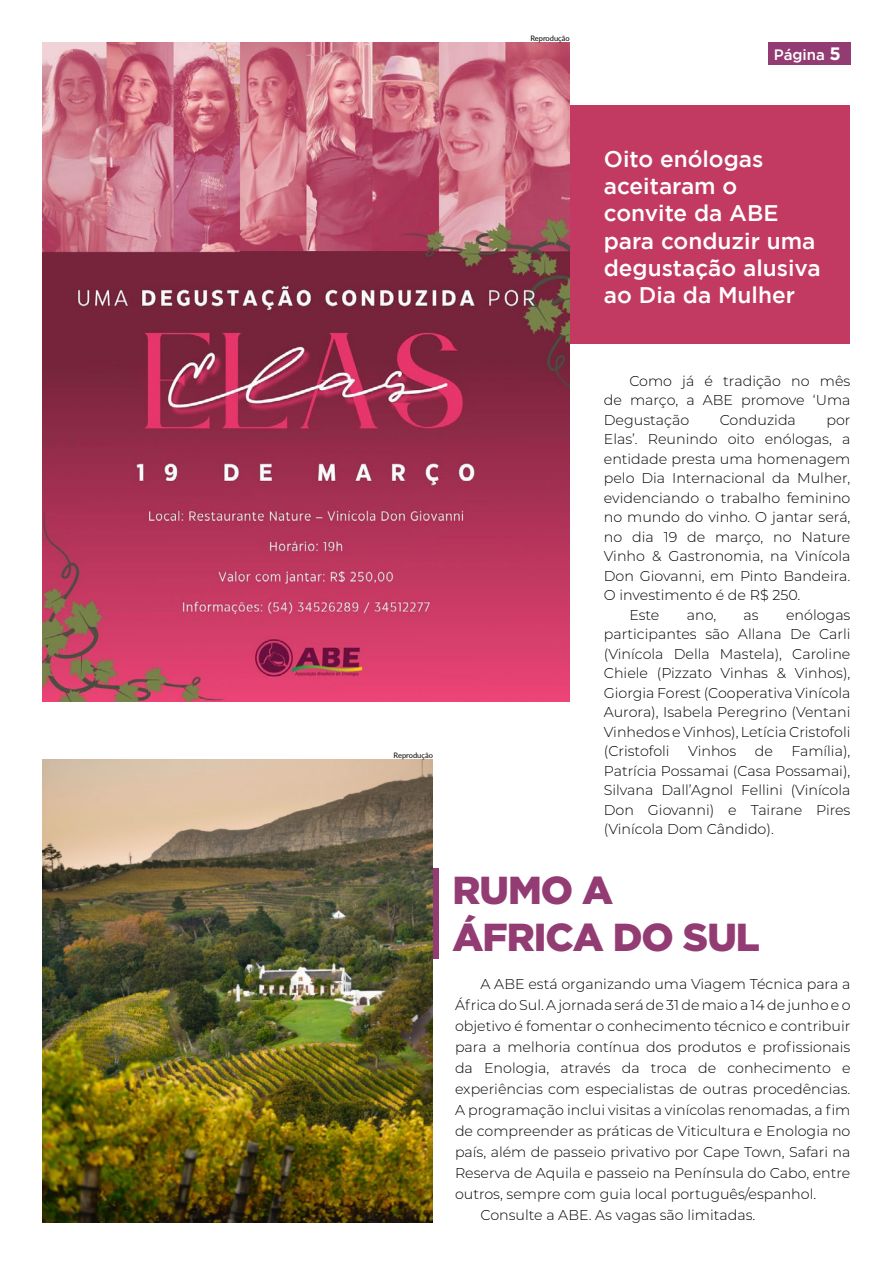
<style>
.page{position:relative;width:893px;height:1263px;background:#fff}
.page>*{position:absolute;margin:0;border:0;box-sizing:border-box;transform-origin:0 0}
.t1{font:900 39px/46.8px "Gotham";letter-spacing:-.025em;color:#933c74}
.t2{font:500 22.65px/27.2px "Gotham";color:#fff}
.t3{font:500 15px "Gotham";color:#fff}
.t4{font:300 14.25px/19.5px "Montserrat";color:#000;text-align:justify}
.t5{font:7.5px "Lato";color:#000}
.s1{font-weight:700;font-size:18px}
</style>
<div class="page">
<div style="left:433px;top:868px;width:6px;height:91px;background:#933c74"></div>
<div style="left:768px;top:43px;width:82px;height:22px;background:#933c74"></div>
<div style="left:43px;top:106px;width:807px;height:238px;background:#c23a62"></div>
<img style="left:43px;top:43px;width:527px;height:659px">
<img style="left:43px;top:760px;width:390px;height:462px">
<p class="t5" style="left:530px;top:33px;width:41px">Reprodução</p>
<p class="t3" style="left:774px;top:46px;width:69px">Página <span class="s1">5</span></p>
<h2 class="t2" style="left:604px;top:145px;width:218px">Oito enólogas aceitaram o convite da ABE para conduzir uma degustação alusiva ao Dia da Mulher</h2>
<p class="t5" style="left:394px;top:750px;width:41px">Reprodução</p>
<p class="t4" style="left:604px;top:371px;width:248px;text-indent:26px">Como já é tradição no mês de março, a ABE promove ‘Uma Degustação</p>
<p class="t4" style="left:720px;top:410px;width:78px">Conduzida</p>
<p class="t4" style="left:826px;top:410px;width:26px">por</p>
<p class="t4" style="left:604px;top:429px;width:248px">Elas’. Reunindo oito enólogas, a</p>
<p class="t4" style="left:604px;top:449px;width:248px">entidade presta uma homenagem</p>
<p class="t4" style="left:604px;top:468px;width:248px">pelo Dia Internacional da Mulher,</p>
<p class="t4" style="left:604px;top:488px;width:248px">evidenciando o trabalho feminino</p>
<p class="t4" style="left:604px;top:507px;width:248px">no mundo do vinho. O jantar será,</p>
<p class="t4" style="left:604px;top:527px;width:248px">no dia 19 de março, no Nature</p>
<p class="t4" style="left:604px;top:546px;width:248px">Vinho &amp; Gastronomia, na Vinícola</p>
<p class="t4" style="left:604px;top:566px;width:248px">Don Giovanni, em Pinto Bandeira.</p>
<p class="t4" style="left:604px;top:585px;width:198px">O investimento é de R$ 250.</p>
<p class="t4" style="left:629px;top:605px;width:32px">Este</p>
<p class="t4" style="left:687px;top:605px;width:31px">ano,</p>
<p class="t4" style="left:744px;top:605px;width:17px">as</p>
<p class="t4" style="left:604px;top:605px;width:248px;text-indent:182px">enólogas participantes são Allana De Carli (Vinícola Della Mastela), Caroline Chiele (Pizzato Vinhas &amp; Vinhos), Giorgia Forest (Cooperativa Vinícola Aurora), Isabela Peregrino (Ventani Vinhedos e Vinhos), Letícia Cristofoli (Cristofoli</p>
<p class="t4" style="left:604px;top:741px;width:248px;text-indent:188px">Família), Patrícia Possamai (Casa Possamai), Silvana Dall’Agnol Fellini (Vinícola Don Giovanni) e Tairane Pires (Vinícola Dom Cândido).</p>
<p class="t4" style="left:688px;top:741px;width:50px">Vinhos</p>
<p class="t4" style="left:755px;top:741px;width:20px">de</p>
<h1 class="t1" style="left:452px;top:866px;width:309px">RUMO A<br>ÁFRICA DO SUL</h1>
<p class="t4" style="left:480px;top:974px;width:371px">A ABE está organizando uma Viagem Técnica para a</p>
<p class="t4" style="left:455px;top:995px;width:397px">África do Sul. A jornada será de 31 de maio a 14 de junho e o</p>
<p class="t4" style="left:455px;top:1016px;width:397px">objetivo é fomentar o conhecimento técnico e contribuir</p>
<p class="t4" style="left:455px;top:1037px;width:397px">para a melhoria contínua dos produtos e profissionais</p>
<p class="t4" style="left:455px;top:1058px;width:397px">da Enologia, através da troca de conhecimento e</p>
<p class="t4" style="left:455px;top:1079px;width:397px">experiências com especialistas de outras procedências.</p>
<p class="t4" style="left:455px;top:1100px;width:397px">A programação inclui visitas a vinícolas renomadas, a fim</p>
<p class="t4" style="left:455px;top:1121px;width:397px">de compreender as práticas de Viticultura e Enologia no</p>
<p class="t4" style="left:455px;top:1142px;width:397px">país, além de passeio privativo por Cape Town, Safari na</p>
<p class="t4" style="left:455px;top:1163px;width:397px">Reserva de Aquila e passeio na Península do Cabo, entre</p>
<p class="t4" style="left:455px;top:1184px;width:363px">outros, sempre com guia local português/espanhol.</p>
<p class="t4" style="left:480px;top:1205px;width:276px">Consulte a ABE. As vagas são limitadas.</p>
</div>
